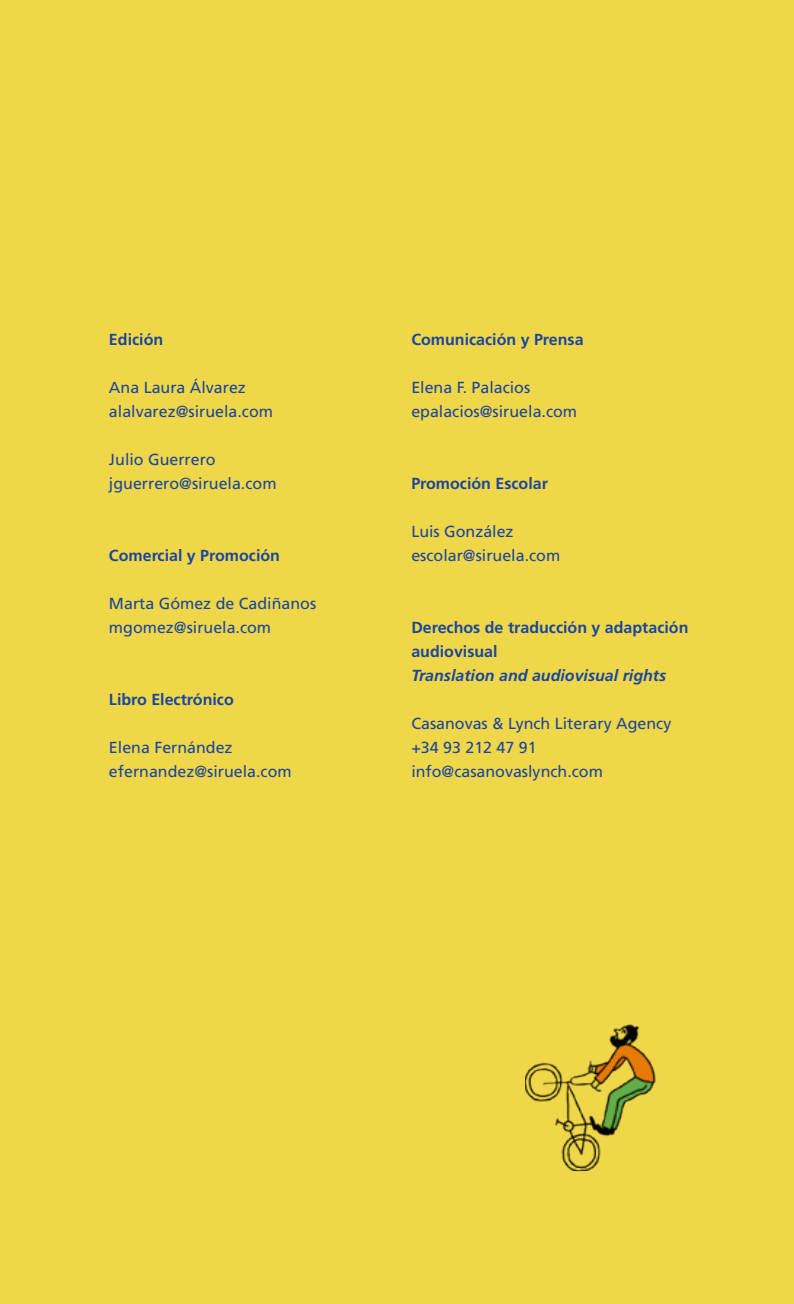
<style>
.page{position:relative;width:794px;height:1304px;background:#f0d74a}
.page>*{position:absolute;margin:0;border:0;box-sizing:border-box;transform-origin:0 0}
.Distribuidores{font:16px/24px "Frutiger LT Std";color:#1a469d}
.Distribuidores-2{font:700 16px/24px "Frutiger LT Std";color:#1a469d}
.t1{font:italic 700 16px "Frutiger LT Std";color:#1a469d}
</style>
<div class="page">
<img style="left:525px;top:1024px;width:131px;height:147px">
<p class="Distribuidores-2" style="left:109px;top:328px;width:56px">Edición</p>
<p class="Distribuidores" style="left:109px;top:376px;width:138px">Ana Laura Álvarez</p>
<p class="Distribuidores" style="left:109px;top:400px;width:165px">alalvarez@siruela.com</p>
<p class="Distribuidores" style="left:109px;top:448px;width:108px">Julio Guerrero</p>
<p class="Distribuidores" style="left:109px;top:472px;width:169px">jguerrero@siruela.com</p>
<p class="Distribuidores-2" style="left:109px;top:544px;width:173px">Comercial y Promoción</p>
<p class="Distribuidores" style="left:109px;top:592px;width:209px">Marta Gómez de Cadiñanos mgomez@siruela.com</p>
<p class="Distribuidores-2" style="left:109px;top:688px;width:126px">Libro Electrónico</p>
<p class="Distribuidores" style="left:109px;top:736px;width:184px">Elena Fernández efernandez@siruela.com</p>
<p class="Distribuidores-2" style="left:411px;top:328px;width:174px">Comunicación y Prensa</p>
<p class="Distribuidores" style="left:411px;top:376px;width:120px">Elena F. Palacios</p>
<p class="Distribuidores" style="left:411px;top:400px;width:167px">epalacios@siruela.com</p>
<p class="Distribuidores-2" style="left:411px;top:472px;width:138px">Promoción Escolar</p>
<p class="Distribuidores" style="left:411px;top:520px;width:104px">Luis González</p>
<p class="Distribuidores" style="left:411px;top:544px;width:150px">escolar@siruela.com</p>
<p class="Distribuidores-2" style="left:411px;top:616px;width:279px">Derechos de traducción y adaptación audiovisual</p>
<p class="t1" style="left:411px;top:666px;width:256px">Translation and audiovisual rights</p>
<p class="Distribuidores" style="left:411px;top:712px;width:261px">Casanovas &amp; Lynch Literary Agency</p>
<p class="Distribuidores" style="left:411px;top:736px;width:127px">+34 93 212 47 91</p>
<p class="Distribuidores" style="left:411px;top:760px;width:193px">info@casanovaslynch.com</p>
</div>
